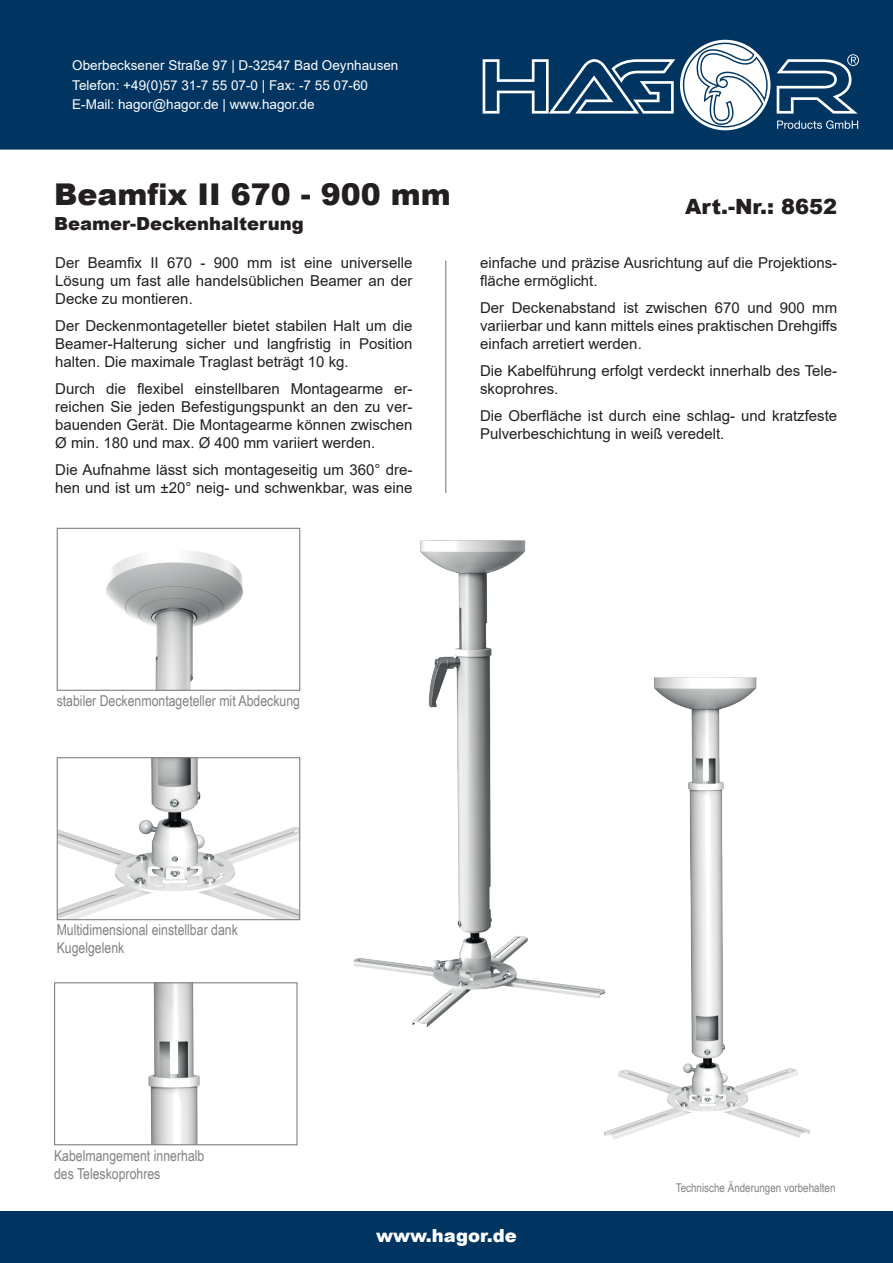
<style>
.page{position:relative;width:893px;height:1263px;background:#fff}
.page>*{position:absolute;margin:0;border:0;box-sizing:border-box;transform-origin:0 0}
.t1{font:900 30px "Arial";color:#231f20}
.t2{font:900 21px "Arial";color:#231f20}
.t3{font:900 18px "Arial";color:#231f20}
.t4{font:900 18px "Arial";color:#fff}
.t5{font:15px/18px "Arial";color:#231f20;text-align:justify}
.t6{font:15px/18px "Arial Narrow";color:#808285}
.t7{font:13.5px/19.5px "Arial";color:#fff}
.t8{font:12px "Arial Narrow";color:#808285}
</style>
<div class="page">
<div style="left:0;top:1212px;width:893px;height:51px;background:#003562"></div>
<div style="left:0;top:0;width:893px;height:150px;background:#003562"></div>
<hr style="left:445px;top:261px;width:1px;height:232px;background:#9d9fa2">
<img style="left:148px;top:984px;width:52px;height:159px">
<div style="left:54px;top:982px;width:244px;height:163px;border:1px solid #808285"></div>
<img style="left:59px;top:759px;width:239px;height:159px">
<div style="left:57px;top:757px;width:243px;height:163px;border:1px solid #808285"></div>
<img style="left:106px;top:551px;width:137px;height:138px">
<div style="left:57px;top:528px;width:243px;height:163px;border:1px solid #808285"></div>
<svg style="left:777px;top:54px;width:82px;height:60px;background:#365f83"></svg>
<svg style="left:777px;top:120px;width:81px;height:9px"></svg>
<svg style="left:483px;top:40px;width:287px;height:90px"></svg>
<img style="left:353px;top:540px;width:220px;height:487px">
<img style="left:573px;top:677px;width:237px;height:462px">
<p class="t7" style="left:72px;top:56px;width:328px">Oberbecksener Straße 97 | D-32547 Bad Oeynhausen<br>Telefon: +49(0)57 31-7 55 07-0 | Fax: -7 55 07-60<br>E-Mail: hagor@hagor.de | www.hagor.de</p>
<h1 class="t1" style="left:54px;top:172px;width:398px">Beamfix II 670 - 900 mm</h1>
<p class="t3" style="left:54px;top:211px;width:251px">Beamer-Deckenhalterung</p>
<p class="t5" style="left:55px;top:254px;width:359px">Der Beamfix II 670 - 900 mm ist eine universelle Lösung um fast alle handelsüblichen Beamer an der Decke zu montieren.</p>
<p class="t5" style="left:55px;top:317px;width:359px">Der Deckenmontageteller bietet stabilen Halt um die Beamer-Halterung sicher und langfristig in Position halten. Die maximale Traglast beträgt 10 kg.</p>
<p class="t5" style="left:55px;top:380px;width:359px">Durch die flexibel einstellbaren Montagearme er&shy;reichen Sie jeden Befestigungspunkt an den zu ver&shy;bauenden Gerät. Die Montagearme können zwischen Ø min. 180 und max. Ø 400 mm variiert werden.</p>
<p class="t5" style="left:55px;top:461px;width:359px">Die Aufnahme lässt sich montageseitig um 360° dre&shy;hen und ist um ±20° neig- und schwenkbar, was eine</p>
<h2 class="t2" style="left:685px;top:191px;width:154px">Art.-Nr.: 8652</h2>
<p class="t5" style="left:480px;top:254px;width:359px">einfache und präzise Ausrichtung auf die Projektions&shy;fläche ermöglicht.</p>
<p class="t5" style="left:480px;top:299px;width:359px">Der Deckenabstand ist zwischen 670 und 900 mm variierbar und kann mittels eines praktischen Drehgiffs einfach arretiert werden.</p>
<p class="t5" style="left:480px;top:362px;width:359px">Die Kabelführung erfolgt verdeckt innerhalb des Tele&shy;skoprohres.</p>
<p class="t5" style="left:480px;top:407px;width:359px">Die Oberfläche ist durch eine schlag- und kratzfeste<br>Pulverbeschichtung in weiß veredelt.</p>
<p class="t6" style="left:57px;top:691px;width:245px">stabiler Deckenmontageteller mit Abdeckung</p>
<p class="t6" style="left:57px;top:920px;width:183px">Multidimensional einstellbar dank<br>Kugelgelenk</p>
<p class="t6" style="left:54px;top:1146px;width:152px">Kabelmangement innerhalb des Teleskoprohres</p>
<p class="t8" style="left:676px;top:1179px;width:161px">Technische Änderungen vorbehalten</p>
<p class="t4" style="left:376px;top:1222px;width:142px">www.hagor.de</p>
</div>
